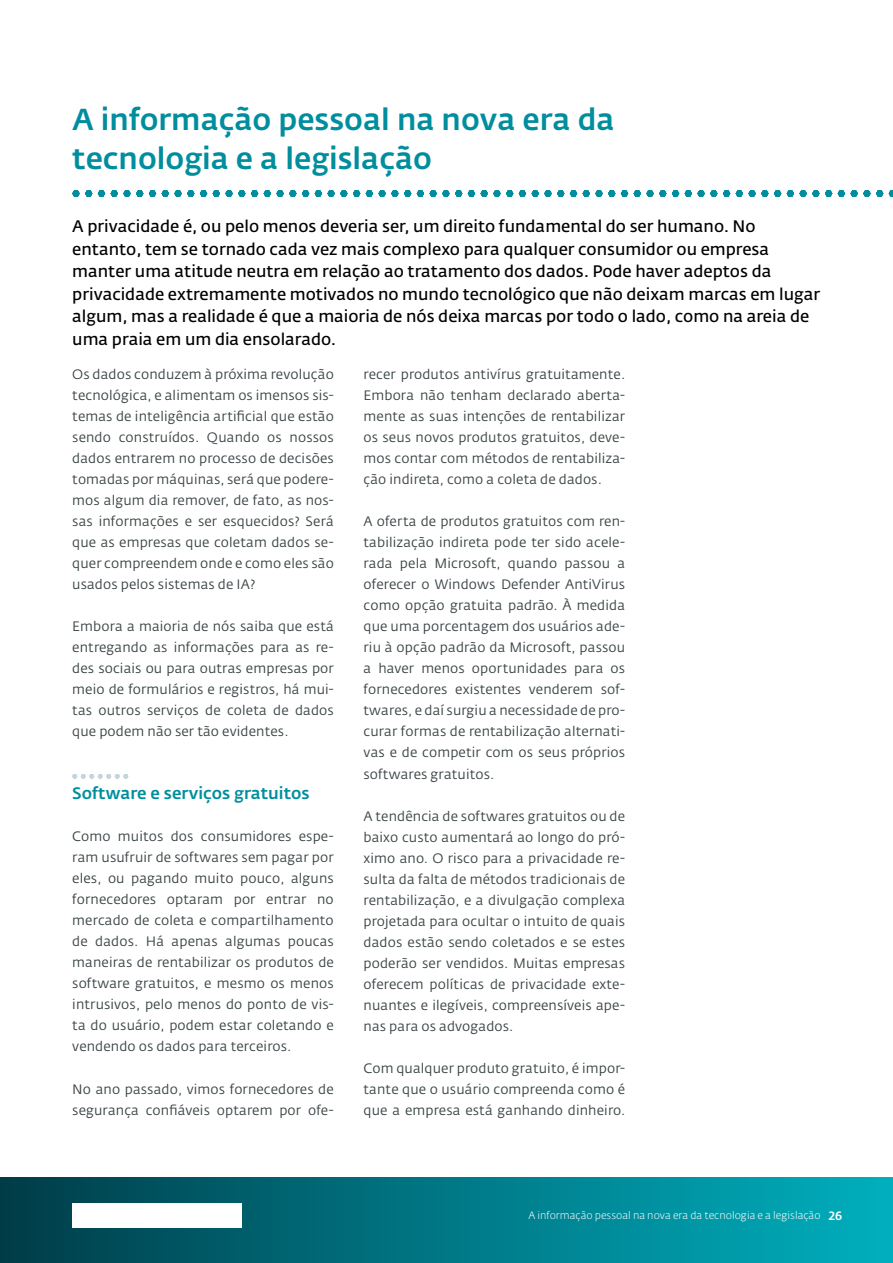
<style>
.page{position:relative;width:893px;height:1263px;background:#fff}
.page>*{position:absolute;margin:0;border:0;box-sizing:border-box;transform-origin:0 0}
.t1{font:500 30px/39px "Fedra Sans Alt Pro";color:#008e9e}
.t2{font:600 16.5px/22.5px "Fedra Sans Alt Pro";color:#000}
.t3{font:500 16.5px "Fedra Sans Alt Pro";color:#008e9e}
.t4{font:13.5px/21px "Fedra Sans Alt Pro";letter-spacing:.01em;color:#3a4446;text-align:justify}
.t5{font:500 12px "Fedra Sans Alt Pro";color:#fff}
.t6{font:300 10.5px "Fedra Sans Alt Pro";color:#fff}
</style>
<div class="page">
<div style="left:0;top:1178px;width:893px;height:85px;background:linear-gradient(to right,#003e4a,#00b0bf)"></div>
<svg style="left:72px;top:774px;width:56px;height:4px"></svg>
<img style="left:72px;top:1203px;width:169px;height:24px">
<svg style="left:72px;top:190px;width:20px;height:7px"></svg>
<svg style="left:98px;top:190px;width:7px;height:7px"></svg>
<svg style="left:111px;top:190px;width:32px;height:7px"></svg>
<svg style="left:149px;top:190px;width:7px;height:7px"></svg>
<svg style="left:162px;top:190px;width:32px;height:7px"></svg>
<svg style="left:200px;top:190px;width:7px;height:7px"></svg>
<svg style="left:213px;top:190px;width:32px;height:7px"></svg>
<svg style="left:251px;top:190px;width:7px;height:7px"></svg>
<svg style="left:264px;top:190px;width:32px;height:7px"></svg>
<svg style="left:302px;top:190px;width:7px;height:7px"></svg>
<svg style="left:315px;top:190px;width:45px;height:7px"></svg>
<svg style="left:366px;top:190px;width:45px;height:7px"></svg>
<svg style="left:417px;top:190px;width:45px;height:7px"></svg>
<svg style="left:468px;top:190px;width:45px;height:7px"></svg>
<svg style="left:519px;top:190px;width:45px;height:7px"></svg>
<svg style="left:570px;top:190px;width:7px;height:7px"></svg>
<svg style="left:583px;top:190px;width:32px;height:7px"></svg>
<svg style="left:621px;top:190px;width:7px;height:7px"></svg>
<svg style="left:634px;top:190px;width:32px;height:7px"></svg>
<svg style="left:672px;top:190px;width:7px;height:7px"></svg>
<svg style="left:685px;top:190px;width:32px;height:7px"></svg>
<svg style="left:723px;top:190px;width:7px;height:7px"></svg>
<svg style="left:736px;top:190px;width:32px;height:7px"></svg>
<svg style="left:774px;top:190px;width:7px;height:7px"></svg>
<svg style="left:787px;top:190px;width:32px;height:7px"></svg>
<svg style="left:825px;top:190px;width:7px;height:7px"></svg>
<svg style="left:838px;top:190px;width:45px;height:7px"></svg>
<svg style="left:889px;top:190px;width:4px;height:7px"></svg>
<h1 class="t1" style="left:72px;top:100px;width:544px">A informação pessoal na nova era da tecnologia e a legislação</h1>
<p class="t2" style="left:72px;top:215px;width:749px">A privacidade é, ou pelo menos deveria ser, um direito fundamental do ser humano. No entanto, tem se tornado cada vez mais complexo para qualquer consumidor ou empresa manter uma atitude neutra em relação ao tratamento dos dados. Pode haver adeptos da privacidade extremamente motivados no mundo tecnológico que não deixam marcas em lugar algum, mas a realidade é que a maioria de nós deixa marcas por todo o lado, como na areia de uma praia em um dia ensolarado.</p>
<p class="t4" style="left:364px;top:364px;width:263px">recer produtos antivírus gratuitamente.<br>Embora não tenham declarado aberta&shy;mente as suas intenções de rentabilizar os seus novos produtos gratuitos, deve&shy;mos contar com métodos de rentabiliza&shy;ção indireta, como a coleta de dados.</p>
<p class="t4" style="left:364px;top:511px;width:263px">A oferta de produtos gratuitos com ren&shy;tabilização indireta pode ter sido acele&shy;rada pela Microsoft, quando passou a oferecer o Windows Defender AntiVirus como opção gratuita padrão. À medida que uma porcentagem dos usuários ade&shy;riu à opção padrão da Microsoft, passou a haver menos oportunidades para os fornecedores existentes venderem sof&shy;twares, e daí surgiu a necessidade de pro&shy;curar formas de rentabilização alternati&shy;vas e de competir com os seus próprios softwares gratuitos.</p>
<p class="t4" style="left:364px;top:805px;width:263px">A tendência de softwares gratuitos ou de baixo custo aumentará ao longo do pró&shy;ximo ano. O risco para a privacidade re&shy;sulta da falta de métodos tradicionais de rentabilização, e a divulgação complexa projetada para ocultar o intuito de quais dados estão sendo coletados e se estes poderão ser vendidos. Muitas empresas oferecem políticas de privacidade exte&shy;nuantes e ilegíveis, compreensíveis ape&shy;nas para os advogados.</p>
<p class="t4" style="left:364px;top:1057px;width:263px">Com qualquer produto gratuito, é impor&shy;tante que o usuário compreenda como é que a empresa está ganhando dinheiro.</p>
<p class="t4" style="left:72px;top:364px;width:263px">Os dados conduzem à próxima revolução tecnológica, e alimentam os imensos sis&shy;temas de inteligência artificial que estão sendo construídos. Quando os nossos dados entrarem no processo de decisões tomadas por máquinas, será que podere&shy;mos algum dia remover, de fato, as nos&shy;sas informações e ser esquecidos? Será que as empresas que coletam dados se&shy;quer compreendem onde e como eles são usados pelos sistemas de IA?</p>
<p class="t4" style="left:72px;top:616px;width:263px">Embora a maioria de nós saiba que está entregando as informações para as re&shy;des sociais ou para outras empresas por meio de formulários e registros, há mui&shy;tas outros serviços de coleta de dados que podem não ser tão evidentes.</p>
<p class="t3" style="left:72px;top:783px;width:239px">Software e serviços gratuitos</p>
<p class="t4" style="left:72px;top:826px;width:263px">Como muitos dos consumidores espe&shy;ram usufruir de softwares sem pagar por eles, ou pagando muito pouco, alguns fornecedores optaram por entrar no mercado de coleta e compartilhamento de dados. Há apenas algumas poucas maneiras de rentabilizar os produtos de software gratuitos, e mesmo os menos intrusivos, pelo menos do ponto de vis&shy;ta do usuário, podem estar coletando e vendendo os dados para terceiros.</p>
<p class="t4" style="left:72px;top:1078px;width:263px">No ano passado, vimos fornecedores de segurança confiáveis optarem por ofe-</p>
<p class="t6" style="left:528px;top:1209px;width:294px">A informação pessoal na nova era da tecnologia e a legislação</p>
<p class="t5" style="left:829px;top:1208px;width:15px">26</p>
</div>
